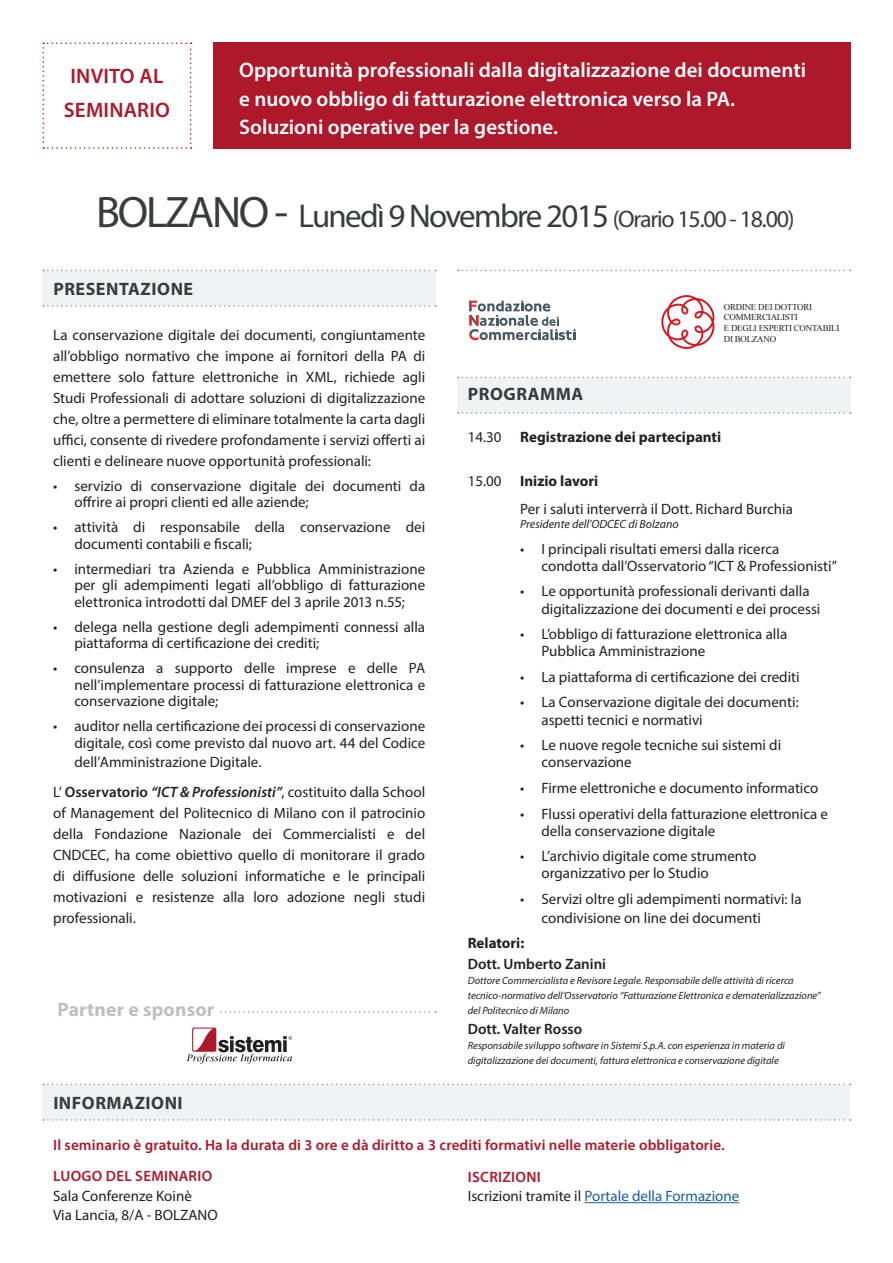
<style>
.page{position:relative;width:893px;height:1263px;background:#fff}
.page>*{position:absolute;margin:0;border:0;box-sizing:border-box;transform-origin:0 0}
.t1{font:33px "Myriad Pro";letter-spacing:-.05em;color:#393c3f}
.t2{font:600 21px "Myriad Pro";color:#fff}
.t3{font:600 21px "Myriad Pro";letter-spacing:.01em;color:#ad182b}
.t4{font:700 19.5px "Myriad Pro";letter-spacing:.01em;color:#bac0c4}
.t5{font:700 18px "Myriad Pro";letter-spacing:.03em;color:#393c3f}
.t6{font:15px/21px "Myriad Pro";color:#231f20}
.t7{font:600 15px "Myriad Pro";letter-spacing:.01em;color:#ad182b}
.t8{font:700 15px "Myriad Pro";color:#231f20}
.t9{font:15px "Myriad Pro";color:#175d9e}
.t10{font:600 15px "Myriad Pro";color:#231f20}
.t11{font:italic 12px "Myriad Pro";color:#231f20}
.t12{font:italic 10.5px/15px "Myriad Pro";color:#231f20}
.t13{font:9px/10.6px "Times New Roman";letter-spacing:-.025em;color:#231f20}
.s1{font-size:44.25px}
.s2{font-size:45px}
.s3{font-size:24px}
.s4{font-weight:600}
.s5{font-weight:600;font-style:italic}
.s6{color:#231f20}
</style>
<div class="page">
<svg style="left:220px;top:1011px;width:216px;height:2px"></svg>
<div style="left:43px;top:1085px;width:807px;height:34px;background:#f1f2f3"></div>
<svg style="left:43px;top:1119px;width:808px;height:2px"></svg>
<svg style="left:43px;top:1084px;width:808px;height:1px"></svg>
<div style="left:43px;top:271px;width:393px;height:34px;background:#f1f2f3"></div>
<svg style="left:43px;top:305px;width:393px;height:2px"></svg>
<svg style="left:43px;top:270px;width:393px;height:1px"></svg>
<div style="left:457px;top:378px;width:393px;height:34px;background:#f1f2f3"></div>
<svg style="left:458px;top:412px;width:393px;height:2px"></svg>
<svg style="left:458px;top:377px;width:393px;height:1px"></svg>
<svg style="left:458px;top:270px;width:393px;height:1px"></svg>
<div style="left:213px;top:43px;width:637px;height:106px;background:#ad182b"></div>
<svg style="left:43px;top:43px;width:149px;height:106px"></svg>
<hr style="left:584px;top:1202px;width:155px;height:1px;background:#175d9e">
<svg style="left:469px;top:300px;width:107px;height:40px"></svg>
<div style="left:192px;top:1027px;width:25px;height:25px;border:1px solid #fff;border-radius:2px"></div>
<div style="left:192px;top:1027px;width:24px;height:25px;background:#db9aa2;border-radius:2px"></div>
<svg style="left:187px;top:1028px;width:105px;height:36px"></svg>
<svg style="left:661px;top:295px;width:53px;height:54px"></svg>
<p class="t3" style="left:70px;top:62px;width:94px">INVITO AL</p>
<p class="t3" style="left:64px;top:97px;width:108px">SEMINARIO</p>
<p class="t2" style="left:239px;top:57px;width:568px">Opportunità professionali dalla digitalizzazione dei documenti</p>
<p class="t2" style="left:239px;top:85px;width:497px">e nuovo obbligo di fatturazione elettronica verso la PA.</p>
<p class="t2" style="left:239px;top:114px;width:320px">Soluzioni operative per la gestione.</p>
<p class="t1" style="left:96px;top:196px;width:700px"><span class="s1">BOLZANO</span> <span class="s2">-</span> Lunedì 9 Novembre 2015 <span class="s3">(Orario 15.00 - 18.00)</span></p>
<p class="t5" style="left:53px;top:277px;width:141px">PRESENTAZIONE</p>
<p class="t6" style="left:53px;top:324px;width:374px;text-align:justify">La conservazione digitale dei documenti, congiuntamente all’obbligo normativo che impone ai fornitori della PA di emettere solo fatture elettroniche in XML, richiede agli Studi Professionali di adottare soluzioni di digitalizzazione che, oltre a permettere di eliminare totalmente la carta dagli uffici, consente di rivedere profondamente i servizi offerti ai clienti e delineare nuove opportunità professionali:</p>
<p class="t6" style="left:74px;top:477px;width:352px;line-height:16.5px;text-indent:-21px">• servizio di conservazione digitale dei documenti da offrire ai propri clienti ed alle aziende;</p>
<p class="t6" style="left:74px;top:518px;width:352px;line-height:16.5px;text-indent:-21px">• attività di responsabile della conservazione dei documenti contabili e fiscali;</p>
<p class="t6" style="left:74px;top:560px;width:352px;line-height:16.5px;text-align:justify;text-indent:-21px">• intermediari tra Azienda e Pubblica Amministrazione per gli adempimenti legati all’obbligo di fatturazione elettronica introdotti dal DMEF del 3 aprile 2013 n.55;</p>
<p class="t6" style="left:74px;top:618px;width:352px;line-height:16.5px;text-indent:-21px">• delega nella gestione degli adempimenti connessi alla piattaforma di certificazione dei crediti;</p>
<p class="t6" style="left:74px;top:659px;width:352px;line-height:16.5px;text-align:justify;text-indent:-21px">• consulenza a supporto delle imprese e delle PA nell’implementare processi di fatturazione elettronica e conservazione digitale;</p>
<p class="t6" style="left:53px;top:717px;width:374px;line-height:16.5px;text-align:right">• auditor nella certificazione dei processi di conservazione digitale, così come previsto dal nuovo art. 44 del Codice</p>
<p class="t6" style="left:74px;top:751px;width:189px">dell’Amministrazione Digitale.</p>
<p class="t6" style="left:53px;top:781px;width:374px;text-align:justify">L’ <span class="s4">Osservatorio</span> <span class="s5">“ICT &amp; Professionisti”</span>, costituito dalla School of Management del Politecnico di Milano con il patrocinio della Fondazione Nazionale dei Commercialisti e del CNDCEC, ha come obiettivo quello di monitorare il grado di diffusione delle soluzioni informatiche e le principali motivazioni e resistenze alla loro adozione negli studi professionali.</p>
<p class="t4" style="left:58px;top:997px;width:158px">Partner e sponsor</p>
<p class="t5" style="left:53px;top:1091px;width:131px">INFORMAZIONI</p>
<p class="t5" style="left:468px;top:383px;width:117px">PROGRAMMA</p>
<p class="t13" style="left:724px;top:301px;width:90px">ORDINE DEI DOTTORI<br>COMMERCIALISTI</p>
<p class="t13" style="left:724px;top:323px;width:117px">E DEGLI ESPERTI CONTABILI</p>
<p class="t13" style="left:724px;top:333px;width:54px">DI BOLZANO</p>
<p class="t6" style="left:468px;top:426px;width:35px">14.30</p>
<p class="t8" style="left:520px;top:427px;width:203px">Registrazione dei partecipanti</p>
<p class="t6" style="left:468px;top:470px;width:35px">15.00</p>
<p class="t8" style="left:520px;top:471px;width:80px">Inizio lavori</p>
<p class="t6" style="left:520px;top:498px;width:274px">Per i saluti interverrà il Dott. Richard Burchia</p>
<p class="t11" style="left:520px;top:517px;width:160px">Presidente dell’ODCEC di Bolzano</p>
<p class="t6" style="left:541px;top:540px;width:297px;line-height:17.1px;text-indent:-21px">• I principali risultati emersi dalla ricerca condotta dall’Osservatorio “ICT &amp; Professionisti”</p>
<p class="t6" style="left:541px;top:583px;width:280px;line-height:17.1px;text-indent:-21px">• Le opportunità professionali derivanti dalla digitalizzazione dei documenti e dei processi</p>
<p class="t6" style="left:541px;top:625px;width:247px;line-height:17.1px;text-indent:-21px">• L’obbligo di fatturazione elettronica alla<br>Pubblica Amministrazione</p>
<p class="t6" style="left:520px;top:666px;width:281px">• La piattaforma di certificazione dei crediti</p>
<p class="t6" style="left:541px;top:694px;width:259px;line-height:17.1px;text-indent:-21px">• La Conservazione digitale dei documenti: aspetti tecnici e normativi</p>
<p class="t6" style="left:541px;top:736px;width:241px;line-height:17.1px;text-indent:-21px">• Le nuove regole tecniche sui sistemi di conservazione</p>
<p class="t6" style="left:520px;top:777px;width:300px">• Firme elettroniche e documento informatico</p>
<p class="t6" style="left:541px;top:805px;width:288px;line-height:17.1px;text-indent:-21px">• Flussi operativi della fatturazione elettronica e della conservazione digitale</p>
<p class="t6" style="left:541px;top:847px;width:216px;line-height:17.1px;text-indent:-21px">• L’archivio digitale come strumento organizzativo per lo Studio</p>
<p class="t6" style="left:541px;top:889px;width:262px;line-height:19.5px;text-indent:-21px">• Servizi oltre gli adempimenti normativi: la condivisione on line dei documenti</p>
<p class="t8" style="left:468px;top:933px;width:58px">Relatori:</p>
<p class="t10" style="left:468px;top:954px;width:140px">Dott. Umberto Zanini</p>
<p class="t12" style="left:468px;top:972px;width:327px">Dottore Commercialista e Revisore Legale. Responsabile delle attività di ricerca</p>
<p class="t12" style="left:468px;top:987px;width:355px">tecnico-normativo dell’Osservatorio “Fatturazione Elettronica e dematerializzazione”</p>
<p class="t12" style="left:468px;top:1002px;width:103px">del Politecnico di Milano</p>
<p class="t10" style="left:468px;top:1019px;width:116px">Dott. Valter Rosso</p>
<p class="t12" style="left:468px;top:1038px;width:319px">Responsabile sviluppo software in Sistemi S.p.A. con esperienza in materia di digitalizzazione dei documenti, fattura elettronica e conservazione digitale</p>
<p class="t7" style="left:53px;top:1136px;width:673px">Il seminario è gratuito. Ha la durata di 3 ore e dà diritto a 3 crediti formativi nelle materie obbligatorie.</p>
<p class="t7" style="left:53px;top:1167px;width:160px">LUOGO DEL SEMINARIO</p>
<p class="t6" style="left:53px;top:1185px;width:140px">Sala Conferenze Koinè</p>
<p class="t6" style="left:53px;top:1205px;width:166px">Via Lancia, 8/A - BOLZANO</p>
<p class="t7" style="left:468px;top:1167px;width:74px">ISCRIZIONI</p>
<p class="t9" style="left:468px;top:1187px;width:273px"><span class="s6">Iscrizioni tramite il</span> Portale della Formazione</p>
</div>
